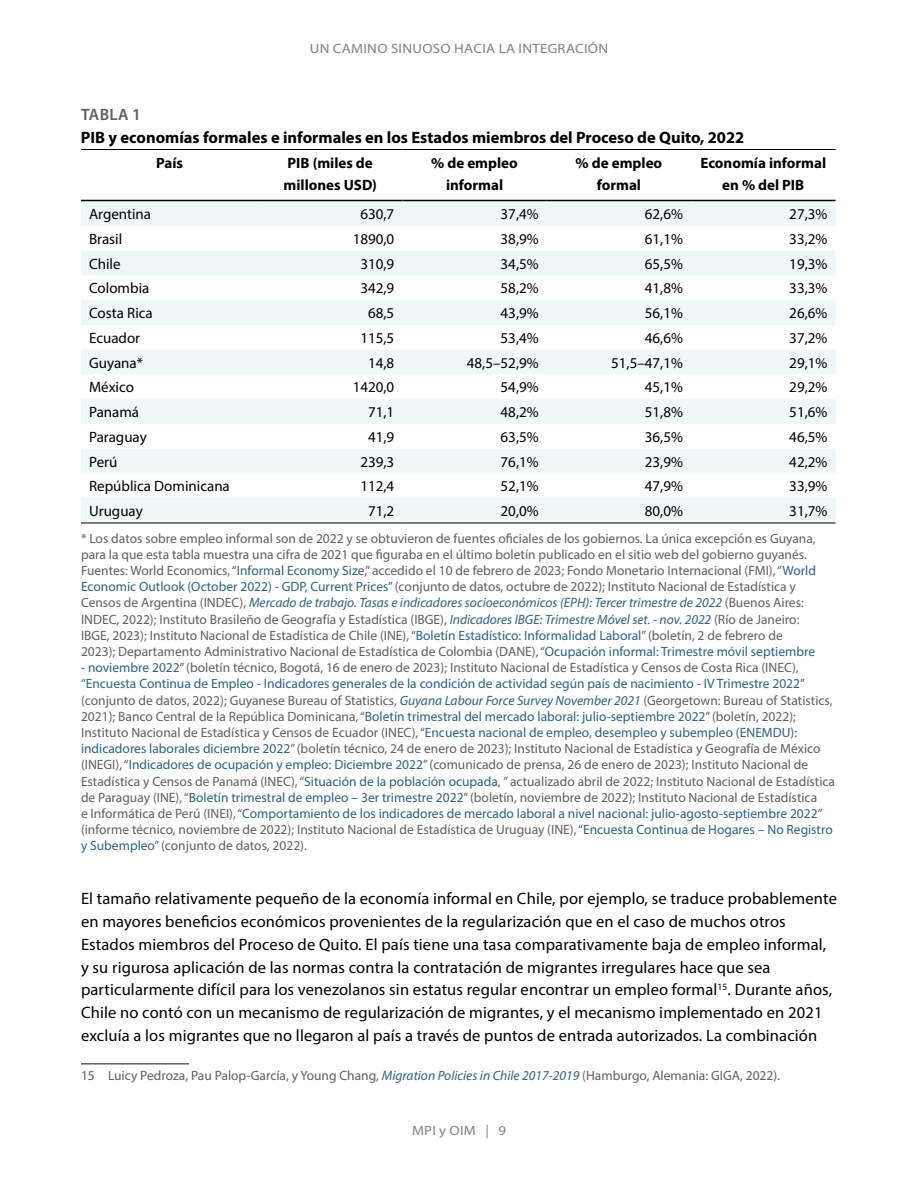
<style>
.page{position:relative;width:918px;height:1188px;background:#fff}
.page>*{position:absolute;margin:0;border:0;box-sizing:border-box;transform-origin:0 0}
.t1{font:16.5px/22.8px "Myriad Pro";letter-spacing:.01em;color:#000}
.t2{font:700 16.5px "Myriad Pro";color:#000}
.t3{font:600 16.5px "Myriad Pro";letter-spacing:.02em;color:#5f5f5f}
.t4{font:15px "Myriad Pro";color:#000}
.t5{font:700 15px/22.8px "Myriad Pro";color:#000;text-align:center}
.t6{font:13.5px/16.2px "Myriad Pro";color:#5f5f5f}
.t7{font:13.5px "Myriad Pro";letter-spacing:.02em;color:#808285;scale:1.1 1}
.s1{color:#2f6089}
.s2{font-style:italic;color:#2f6089}
</style>
<div class="page">
<svg style="left:81px;top:201px;width:755px;height:322px;fill:#eef8f8"></svg>
<hr style="left:81px;top:149px;width:177px;height:1px;background:#000">
<hr style="left:258px;top:149px;width:144px;height:1px;background:#000">
<hr style="left:402px;top:149px;width:145px;height:1px;background:#000">
<hr style="left:547px;top:149px;width:144px;height:1px;background:#000">
<hr style="left:691px;top:149px;width:145px;height:1px;background:#000">
<hr style="left:81px;top:200px;width:177px;height:1px;background:#000">
<hr style="left:258px;top:200px;width:144px;height:1px;background:#000">
<hr style="left:402px;top:200px;width:145px;height:1px;background:#000">
<hr style="left:547px;top:200px;width:144px;height:1px;background:#000">
<hr style="left:691px;top:200px;width:145px;height:1px;background:#000">
<hr style="left:81px;top:523px;width:177px;height:1px;background:#000">
<hr style="left:258px;top:523px;width:144px;height:1px;background:#000">
<hr style="left:402px;top:523px;width:145px;height:1px;background:#000">
<hr style="left:547px;top:523px;width:144px;height:1px;background:#000">
<hr style="left:691px;top:523px;width:145px;height:1px;background:#000">
<hr style="left:81px;top:1063px;width:108px;height:2px;background:#5f5f5f">
<p class="t7" style="left:310px;top:40px;width:273px">UN CAMINO SINUOSO HACIA LA INTEGRACIÓN</p>
<p class="t3" style="left:81px;top:104px;width:61px">TABLA 1</p>
<p class="t2" style="left:81px;top:127px;width:665px">PIB y economías formales e informales en los Estados miembros del Proceso de Quito, 2022</p>
<p class="t5" style="left:156px;top:151px;width:28px">País</p>
<p class="t5" style="left:284px;top:151px;width:95px;text-align:left">PIB (miles de millones USD)</p>
<p class="t5" style="left:431px;top:151px;width:88px">% de empleo informal</p>
<p class="t5" style="left:576px;top:151px;width:88px">% de empleo formal</p>
<p class="t5" style="left:700px;top:151px;width:127px">Economía informal en % del PIB</p>
<p class="t4" style="left:89px;top:205px;width:64px">Argentina</p>
<p class="t4" style="left:360px;top:205px;width:35px">630,7</p>
<p class="t4" style="left:501px;top:205px;width:40px">37,4%</p>
<p class="t4" style="left:645px;top:205px;width:40px">62,6%</p>
<p class="t4" style="left:789px;top:205px;width:40px">27,3%</p>
<p class="t4" style="left:89px;top:230px;width:35px">Brasil</p>
<p class="t4" style="left:353px;top:230px;width:43px">1890,0</p>
<p class="t4" style="left:501px;top:230px;width:40px">38,9%</p>
<p class="t4" style="left:645px;top:230px;width:40px">61,1%</p>
<p class="t4" style="left:789px;top:230px;width:40px">33,2%</p>
<p class="t4" style="left:89px;top:254px;width:33px">Chile</p>
<p class="t4" style="left:360px;top:254px;width:35px">310,9</p>
<p class="t4" style="left:501px;top:254px;width:40px">34,5%</p>
<p class="t4" style="left:645px;top:254px;width:40px">65,5%</p>
<p class="t4" style="left:789px;top:254px;width:40px">19,3%</p>
<p class="t4" style="left:89px;top:279px;width:62px">Colombia</p>
<p class="t4" style="left:360px;top:279px;width:35px">342,9</p>
<p class="t4" style="left:501px;top:279px;width:40px">58,2%</p>
<p class="t4" style="left:645px;top:279px;width:40px">41,8%</p>
<p class="t4" style="left:789px;top:279px;width:40px">33,3%</p>
<p class="t4" style="left:89px;top:304px;width:65px">Costa Rica</p>
<p class="t4" style="left:368px;top:304px;width:28px">68,5</p>
<p class="t4" style="left:501px;top:304px;width:40px">43,9%</p>
<p class="t4" style="left:645px;top:304px;width:40px">56,1%</p>
<p class="t4" style="left:789px;top:304px;width:40px">26,6%</p>
<p class="t4" style="left:89px;top:329px;width:53px">Ecuador</p>
<p class="t4" style="left:360px;top:329px;width:35px">115,5</p>
<p class="t4" style="left:501px;top:329px;width:40px">53,4%</p>
<p class="t4" style="left:645px;top:329px;width:40px">46,6%</p>
<p class="t4" style="left:789px;top:329px;width:40px">37,2%</p>
<p class="t4" style="left:89px;top:353px;width:55px">Guyana*</p>
<p class="t4" style="left:368px;top:353px;width:28px">14,8</p>
<p class="t4" style="left:467px;top:353px;width:73px">48,5–52,9%</p>
<p class="t4" style="left:611px;top:353px;width:73px">51,5–47,1%</p>
<p class="t4" style="left:789px;top:353px;width:40px">29,1%</p>
<p class="t4" style="left:89px;top:378px;width:46px">México</p>
<p class="t4" style="left:353px;top:378px;width:43px">1420,0</p>
<p class="t4" style="left:501px;top:378px;width:40px">54,9%</p>
<p class="t4" style="left:645px;top:378px;width:40px">45,1%</p>
<p class="t4" style="left:789px;top:378px;width:40px">29,2%</p>
<p class="t4" style="left:89px;top:403px;width:52px">Panamá</p>
<p class="t4" style="left:368px;top:403px;width:28px">71,1</p>
<p class="t4" style="left:501px;top:403px;width:40px">48,2%</p>
<p class="t4" style="left:645px;top:403px;width:40px">51,8%</p>
<p class="t4" style="left:789px;top:403px;width:40px">51,6%</p>
<p class="t4" style="left:89px;top:428px;width:59px">Paraguay</p>
<p class="t4" style="left:368px;top:428px;width:28px">41,9</p>
<p class="t4" style="left:501px;top:428px;width:40px">63,5%</p>
<p class="t4" style="left:645px;top:428px;width:40px">36,5%</p>
<p class="t4" style="left:789px;top:428px;width:40px">46,5%</p>
<p class="t4" style="left:89px;top:452px;width:30px">Perú</p>
<p class="t4" style="left:360px;top:452px;width:35px">239,3</p>
<p class="t4" style="left:501px;top:452px;width:40px">76,1%</p>
<p class="t4" style="left:645px;top:452px;width:40px">23,9%</p>
<p class="t4" style="left:789px;top:452px;width:40px">42,2%</p>
<p class="t4" style="left:89px;top:477px;width:142px">República Dominicana</p>
<p class="t4" style="left:360px;top:477px;width:35px">112,4</p>
<p class="t4" style="left:501px;top:477px;width:40px">52,1%</p>
<p class="t4" style="left:645px;top:477px;width:40px">47,9%</p>
<p class="t4" style="left:789px;top:477px;width:40px">33,9%</p>
<p class="t4" style="left:89px;top:502px;width:55px">Uruguay</p>
<p class="t4" style="left:368px;top:502px;width:28px">71,2</p>
<p class="t4" style="left:501px;top:502px;width:40px">20,0%</p>
<p class="t4" style="left:645px;top:502px;width:40px">80,0%</p>
<p class="t4" style="left:789px;top:502px;width:40px">31,7%</p>
<p class="t6" style="left:81px;top:530px;width:737px">* Los datos sobre empleo informal son de 2022 y se obtuvieron de fuentes oficiales de los gobiernos. La única excepción es Guyana, para la que esta tabla muestra una cifra de 2021 que figuraba en el último boletín publicado en el sitio web del gobierno guyanés.<br>Fuentes: World Economics, “<span class="s1">Informal Economy Size</span>,” accedido el 10 de febrero de 2023; Fondo Monetario Internacional (FMI), “<span class="s1">World Economic Outlook (October 2022) - GDP, Current Prices</span>” (conjunto de datos, octubre de 2022); Instituto Nacional de Estadística y Censos de Argentina (INDEC), <span class="s2">Mercado de trabajo. Tasas e indicadores socioeconómicos (EPH): Tercer trimestre de 2022</span> (Buenos Aires:<br>INDEC, 2022); Instituto Brasileño de Geografía y Estadística (IBGE), <span class="s2">Indicadores IBGE: Trimestre Móvel set. - nov. 2022</span> (Río de Janeiro:<br>IBGE, 2023); Instituto Nacional de Estadística de Chile (INE), “<span class="s1">Boletín Estadístico: Informalidad Laboral</span>” (boletín, 2 de febrero de 2023); Departamento Administrativo Nacional de Estadística de Colombia (DANE), “<span class="s1">Ocupación informal: Trimestre móvil septiembre</span></p>
<p class="t6" style="left:81px;top:659px;width:756px"><span class="s1">- noviembre 2022</span>” (boletín técnico, Bogotá, 16 de enero de 2023); Instituto Nacional de Estadística y Censos de Costa Rica (INEC), “<span class="s1">Encuesta Continua de Empleo - Indicadores generales de la condición de actividad según país de nacimiento - IV Trimestre 2022</span>” (conjunto de datos, 2022); Guyanese Bureau of Statistics, <span class="s2">Guyana Labour Force Survey November 2021</span> (Georgetown: Bureau of Statistics, 2021); Banco Central de la República Dominicana, “<span class="s1">Boletín trimestral del mercado laboral: julio-septiembre 2022</span>” (boletín, 2022); Instituto Nacional de Estadística y Censos de Ecuador (INEC), “<span class="s1">Encuesta nacional de empleo, desempleo y subempleo (ENEMDU): indicadores laborales diciembre 2022</span>” (boletín técnico, 24 de enero de 2023); Instituto Nacional de Estadística y Geografía de México (INEGI), “<span class="s1">Indicadores de ocupación y empleo: Diciembre 2022</span>” (comunicado de prensa, 26 de enero de 2023); Instituto Nacional de Estadística y Censos de Panamá (INEC), “<span class="s1">Situación de la población ocupada</span>, ” actualizado abril de 2022; Instituto Nacional de Estadística de Paraguay (INE), “<span class="s1">Boletín trimestral de empleo – 3er trimestre 2022</span>” (boletín, noviembre de 2022); Instituto Nacional de Estadística<br>e Informática de Perú (INEI), “<span class="s1">Comportamiento de los indicadores de mercado laboral a nivel nacional: julio-agosto-septiembre 2022</span>” (informe técnico, noviembre de 2022); Instituto Nacional de Estadística de Uruguay (INE), “<span class="s1">Encuesta Continua de Hogares – No Registro y Subempleo</span>” (conjunto de datos, 2022).</p>
<p class="t1" style="left:81px;top:887px;width:757px">El tamaño relativamente pequeño de la economía informal en Chile, por ejemplo, se traduce probablemente en mayores beneficios económicos provenientes de la regularización que en el caso de muchos otros Estados miembros del Proceso de Quito. El país tiene una tasa comparativamente baja de empleo informal, y su rigurosa aplicación de las normas contra la contratación de migrantes irregulares hace que sea particularmente difícil para los venezolanos sin estatus regular encontrar un empleo formal<sup>15</sup>. Durante años, Chile no contó con un mecanismo de regularización de migrantes, y el mecanismo implementado en 2021 excluía a los migrantes que no llegaron al país a través de puntos de entrada autorizados. La combinación</p>
<p class="t6" style="left:81px;top:1067px;width:701px">15 Luicy Pedroza, Pau Palop-García, y Young Chang, <span class="s2">Migration Policies in Chile 2017-2019</span> (Hamburgo, Alemania: GIGA, 2022).</p>
<p class="t7" style="left:412px;top:1122px;width:87px">MPI y OIM | 9</p>
</div>
